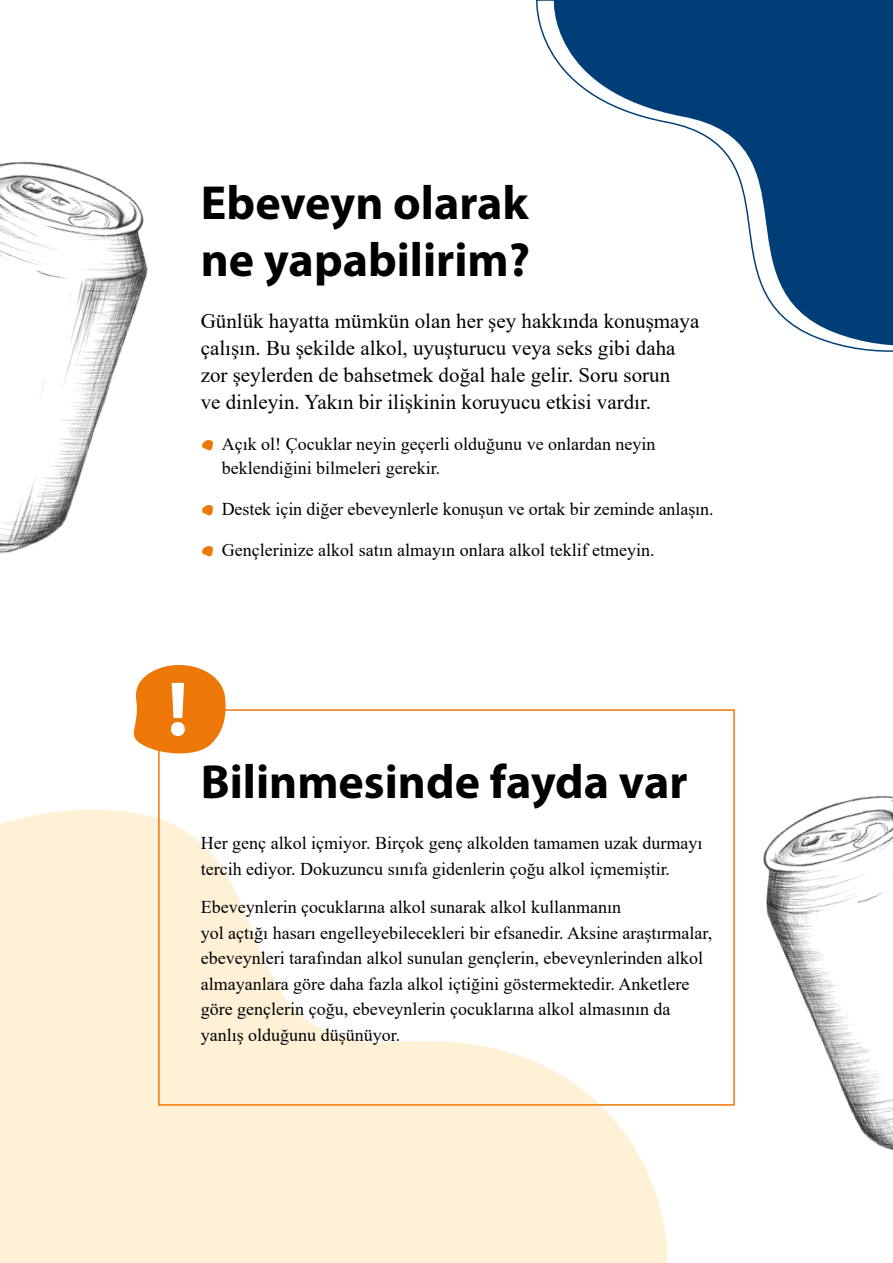
<style>
.page{position:relative;width:893px;height:1263px;background:#fff}
.page>*{position:absolute;margin:0;border:0;box-sizing:border-box;transform-origin:0 0}
.t1{font:700 77.7px "Myriad Pro";color:#fff}
.Rubrik_H1{font:700 48px/57px "Myriad Pro";color:#000}
.Ingress{font:21px/27px "Times New Roman";color:#000}
.Brödtext{font:18px/25.5px "Times New Roman";color:#000}
</style>
<div class="page">
<img style="left:0;top:161px;width:148px;height:393px">
<img style="left:763px;top:795px;width:130px;height:356px">
<svg style="left:536px;top:0;width:357px;height:352px"></svg>
<svg style="left:0;top:809px;width:668px;height:454px;fill:#fff1d6"></svg>
<svg style="left:202px;top:440px;width:11px;height:11px"></svg>
<svg style="left:202px;top:505px;width:11px;height:11px"></svg>
<svg style="left:202px;top:546px;width:11px;height:11px"></svg>
<div style="left:158px;top:709px;width:577px;height:397px;border:2px solid #ed7807"></div>
<svg style="left:133px;top:665px;width:94px;height:92px"></svg>
<h1 class="Rubrik_H1" style="left:201px;top:173px;width:331px">Ebeveyn olarak ne yapabilirim?</h1>
<p class="Ingress" style="left:201px;top:307px;width:500px">Günlük hayatta mümkün olan her şey hakkında konuşmaya çalışın. Bu şekilde alkol, uyuşturucu veya seks gibi daha zor şeylerden de bahsetmek doğal hale gelir. Soru sorun<br>ve dinleyin. Yakın bir ilişkinin koruyucu etkisi vardır.</p>
<p class="Brödtext" style="left:222px;top:432px;width:435px;line-height:24px">Açık ol! Çocuklar neyin geçerli olduğunu ve onlardan neyin beklendiğini bilmeleri gerekir.</p>
<p class="Brödtext" style="left:222px;top:496px;width:493px">Destek için diğer ebeveynlerle konuşun ve ortak bir zeminde anlaşın.</p>
<p class="Brödtext" style="left:222px;top:537px;width:434px">Gençlerinize alkol satın almayın onlara alkol teklif etmeyin.</p>
<h1 class="t1" style="left:168px;top:658px;width:22px">!</h1>
<h1 class="Rubrik_H1" style="left:201px;top:752px;width:488px">Bilinmesinde fayda var</h1>
<p class="Brödtext" style="left:201px;top:830px;width:503px">Her genç alkol içmiyor. Birçok genç alkolden tamamen uzak durmayı tercih ediyor. Dokuzuncu sınıfa gidenlerin çoğu alkol içmemiştir.</p>
<p class="Brödtext" style="left:201px;top:894px;width:513px">Ebeveynlerin çocuklarına alkol sunarak alkol kullanmanın<br>yol açtığı hasarı engelleyebilecekleri bir efsanedir. Aksine araştırmalar, ebeveynleri tarafından alkol sunulan gençlerin, ebeveynlerinden alkol almayanlara göre daha fazla alkol içtiğini göstermektedir. Anketlere göre gençlerin çoğu, ebeveynlerin çocuklarına alkol almasının da yanlış olduğunu düşünüyor.</p>
</div>
